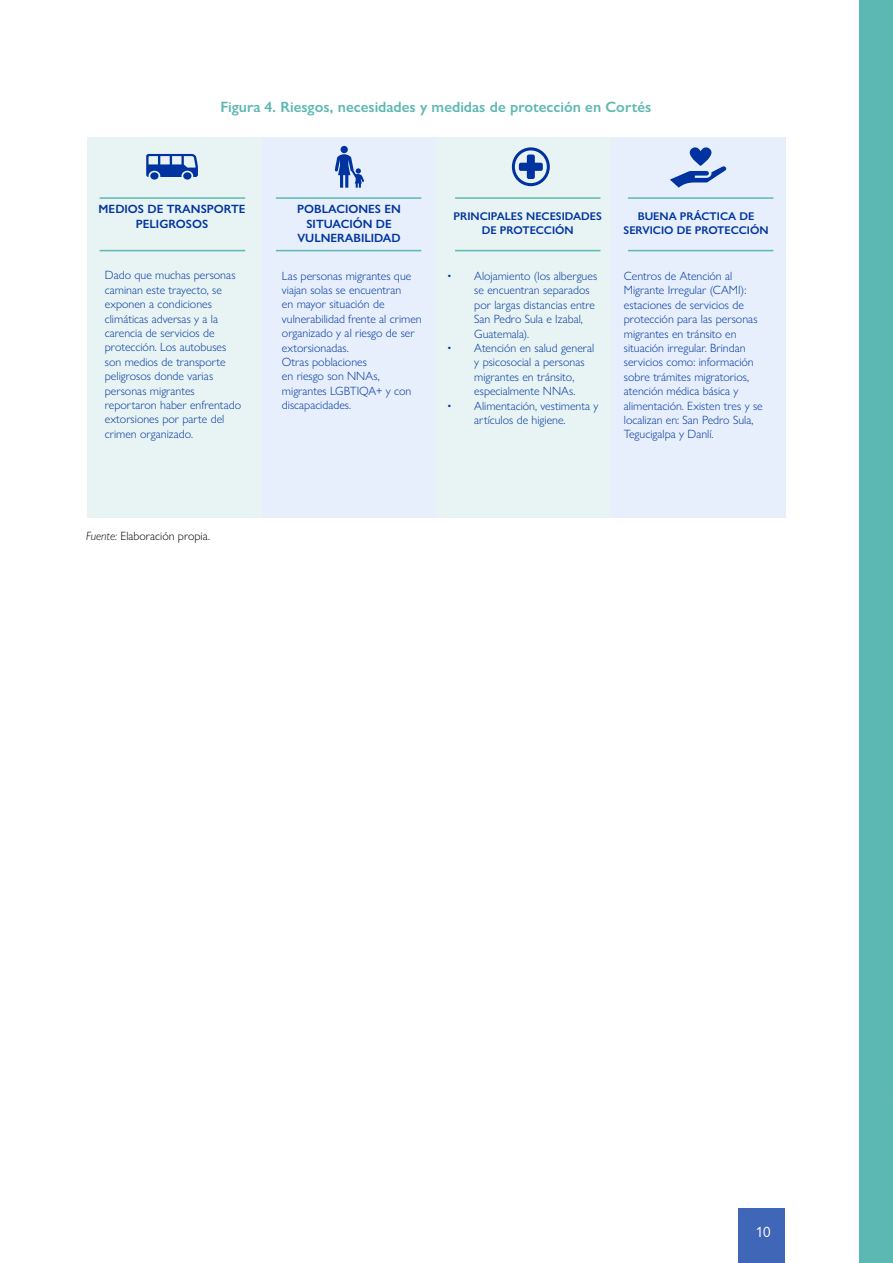
<style>
.page{position:relative;width:893px;height:1263px;background:#fff}
.page>*{position:absolute;margin:0;border:0;box-sizing:border-box;transform-origin:0 0}
.t1{font:600 15px "Gill Sans Nova";color:#5cb8b2}
.t2{font:15px "Gill Sans Nova";color:#fff}
.t3{font:300 12px/14.4px "Gill Sans Nova";color:#0033a0}
.t4{font:600 12px/14.4px "Gill Sans Nova";color:#0033a0;text-align:center}
.t5{font:300 12px "Gill Sans Nova";color:#000}
.t6{font:600 11.25px/13.5px "Gill Sans Nova";color:#0033a0;text-align:center}
.s1{font-style:italic}
</style>
<div class="page">
<div style="left:859px;top:0;width:34px;height:1263px;background:#5cb8b2"></div>
<div style="left:739px;top:1209px;width:46px;height:54px;background:#4066b8"></div>
<div style="left:611px;top:137px;width:174px;height:380px;background:#e6effb"></div>
<div style="left:436px;top:137px;width:174px;height:380px;background:#e7f4f3"></div>
<div style="left:261px;top:137px;width:175px;height:380px;background:#e6effb"></div>
<div style="left:87px;top:138px;width:174px;height:380px;background:#e7f4f3"></div>
<svg style="left:146px;top:154px;width:52px;height:23px"></svg>
<div style="left:183px;top:172px;width:8px;height:8px;background:#0033a0;border-radius:50%"></div>
<div style="left:150px;top:172px;width:9px;height:8px;background:#0033a0;border-radius:50%"></div>
<hr style="left:100px;top:250px;width:145px;height:1px;background:#5cb8b2">
<hr style="left:100px;top:197px;width:145px;height:2px;background:#5cb8b2">
<div style="left:341px;top:146px;width:7px;height:7px;background:#0033a0;border-radius:50%"></div>
<svg style="left:335px;top:154px;width:29px;height:34px"></svg>
<svg style="left:512px;top:147px;width:38px;height:39px"></svg>
<svg style="left:670px;top:147px;width:56px;height:41px"></svg>
<hr style="left:276px;top:250px;width:145px;height:1px;background:#5cb8b2">
<hr style="left:276px;top:197px;width:145px;height:2px;background:#5cb8b2">
<hr style="left:455px;top:250px;width:145px;height:1px;background:#5cb8b2">
<hr style="left:455px;top:197px;width:145px;height:2px;background:#5cb8b2">
<hr style="left:628px;top:250px;width:145px;height:1px;background:#5cb8b2">
<hr style="left:628px;top:197px;width:145px;height:2px;background:#5cb8b2">
<hr style="left:892px;top:1101px;width:1px;height:162px;background:#ffd1bc">
<p class="t1" style="left:221px;top:97px;width:432px">Figura 4. Riesgos, necesidades y medidas de protección en Cortés</p>
<p class="t4" style="left:99px;top:202px;width:148px">MEDIOS DE TRANSPORTE<br>PELIGROSOS</p>
<p class="t4" style="left:297px;top:202px;width:105px">POBLACIONES EN<br>SITUACIÓN DE<br>VULNERABILIDAD</p>
<p class="t6" style="left:454px;top:209px;width:150px">PRINCIPALES NECESIDADES<br>DE PROTECCIÓN</p>
<p class="t6" style="left:624px;top:209px;width:146px">BUENA PRÁCTICA DE<br>SERVICIO DE PROTECCIÓN</p>
<p class="t3" style="left:474px;top:269px;width:124px;text-indent:-27px">• Alojamiento (los albergues se encuentran separados por largas distancias entre<br>San Pedro Sula e Izabal,<br>Guatemala).</p>
<p class="t3" style="left:474px;top:341px;width:121px;text-indent:-27px">• Atención en salud general y psicosocial a personas migrantes en tránsito, especialmente NNAs.</p>
<p class="t3" style="left:447px;top:398px;width:153px;text-align:center">• Alimentación, vestimenta y artículos de higiene.</p>
<p class="t3" style="left:105px;top:268px;width:138px">Dado que muchas personas caminan este trayecto, se exponen a condiciones climáticas adversas y a la carencia de servicios de protección. Los autobuses son medios de transporte peligrosos donde varias personas migrantes reportaron haber enfrentado extorsiones por parte del crimen organizado.</p>
<p class="t3" style="left:282px;top:268px;width:141px">Las personas migrantes que viajan solas se encuentran<br>en mayor situación de vulnerabilidad frente al crimen organizado y al riesgo de ser extorsionadas.<br>Otras poblaciones<br>en riesgo son NNAs, migrantes LGBTIQA+ y con discapacidades.</p>
<p class="t3" style="left:624px;top:269px;width:140px">Centros de Atención al<br>Migrante Irregular (CAMI): estaciones de servicios de protección para las personas migrantes en tránsito en situación irregular. Brindan servicios como: información sobre trámites migratorios, atención médica básica y alimentación. Existen tres y se localizan en: San Pedro Sula,<br>Tegucigalpa y Danlí.</p>
<p class="t5" style="left:86px;top:529px;width:125px"><span class="s1">Fuente:</span> Elaboración propia.</p>
<p class="t2" style="left:756px;top:1222px;width:16px">10</p>
</div>
